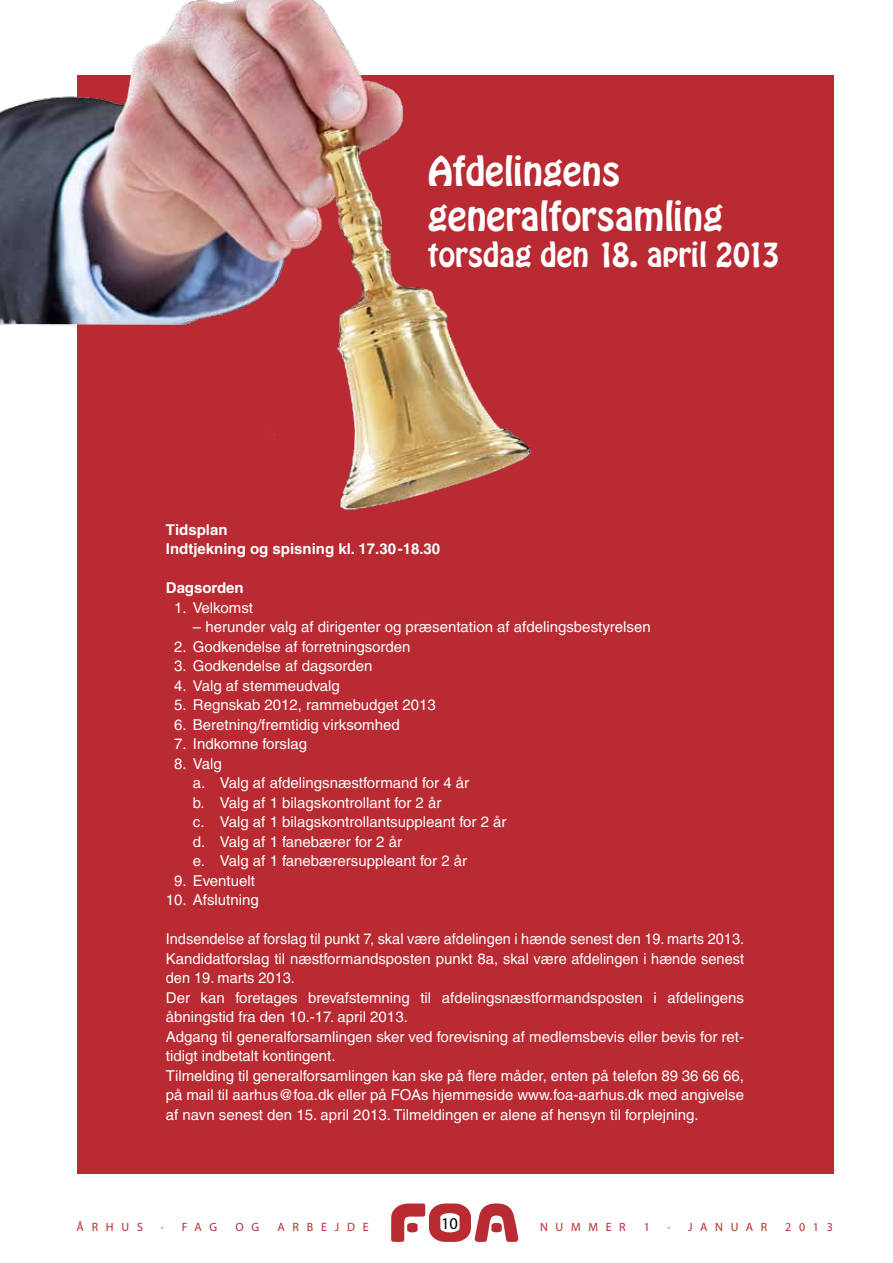
<style>
.page{position:relative;width:893px;height:1263px;background:#fff}
.page>*{position:absolute;margin:0;border:0;box-sizing:border-box;transform-origin:0 0}
.t1{font:36px/45px "Hobo Std";color:#fff}
.t2{font:30px "Hobo Std";color:#fff}
.t3{font:16.5px "Myriad";color:#000}
.t4{font:15px/19.5px "Helvetica";color:#fff}
.t5{font:700 15px/19.5px "Helvetica";color:#fff}
.t6{font:12px "Myriad";letter-spacing:.64em;color:#ba2a32}
</style>
<div class="page">
<svg style="left:391px;top:1203px;width:128px;height:39px"></svg>
<div style="left:77px;top:76px;width:756px;height:1098px;background:#ba2a32"></div>
<img style="left:0;top:0;width:542px;height:511px">
<h1 class="t1" style="left:428px;top:149px;width:297px">Afdelingens generalforsamling</h1>
<h2 class="t2" style="left:428px;top:234px;width:353px">torsdag den 18. april 2013</h2>
<p class="t5" style="left:166px;top:519px;width:276px">Tidsplan<br>Indtjekning og spisning kl. 17.30-18.30</p>
<p class="t5" style="left:166px;top:578px;width:79px">Dagsorden</p>
<p class="t4" style="left:174px;top:598px;width:80px">1. Velkomst</p>
<p class="t4" style="left:193px;top:617px;width:459px">– herunder valg af dirigenter og præsentation af afdelingsbestyrelsen</p>
<p class="t4" style="left:174px;top:637px;width:238px">2. Godkendelse af forretningsorden</p>
<p class="t4" style="left:174px;top:656px;width:200px">3. Godkendelse af dagsorden</p>
<p class="t4" style="left:174px;top:676px;width:167px">4. Valg af stemmeudvalg</p>
<p class="t4" style="left:174px;top:695px;width:263px">5. Regnskab 2012, rammebudget 2013</p>
<p class="t4" style="left:174px;top:715px;width:227px">6. Beretning/fremtidig virksomhed</p>
<p class="t4" style="left:174px;top:734px;width:134px">7. Indkomne forslag</p>
<p class="t4" style="left:193px;top:754px;width:315px;text-indent:-19px">8. Valg<br>a. Valg af afdelingsnæstformand for 4 år<br>b. Valg af 1 bilagskontrollant for 2 år<br>c. Valg af 1 bilagskontrollantsuppleant for 2 år d. Valg af 1 fanebærer for 2 år<br>e. Valg af 1 fanebærersuppleant for 2 år</p>
<p class="t4" style="left:174px;top:871px;width:82px">9. Eventuelt</p>
<p class="t4" style="left:166px;top:890px;width:94px">10. Afslutning</p>
<p class="t4" style="left:166px;top:929px;width:580px">Indsendelse af forslag til punkt 7, skal være afdelingen i hænde senest den 19. marts 2013.<br>Kandidatforslag til næstformandsposten punkt 8a, skal være afdelingen i hænde senest den 19. marts 2013.<br>Der kan foretages brevafstemning til afdelingsnæstformandsposten i afdelingens åbningstid fra den 10.-17. april 2013.<br>Adgang til generalforsamlingen sker ved forevisning af medlemsbevis eller bevis for ret&shy;tidigt indbetalt kontingent.<br>Tilmelding til generalforsamlingen kan ske på flere måder, enten på telefon 89 36 66 66, på mail til aarhus@foa.dk eller på FOAs hjemmeside www.foa-aarhus.dk med angivelse af navn senest den 15. april 2013. Tilmeldingen er alene af hensyn til forplejning.</p>
<p class="t6" style="left:77px;top:1220px;width:68px">ÅRHUS</p>
<p class="t6" style="left:161px;top:1220px;width:58px">· FAG</p>
<p class="t6" style="left:235px;top:1220px;width:25px">O G</p>
<p class="t6" style="left:277px;top:1220px;width:93px">ARBEJDE</p>
<p class="t3" style="left:441px;top:1215px;width:18px">10</p>
<p class="t6" style="left:540px;top:1220px;width:87px">NUMMER</p>
<p class="t6" style="left:644px;top:1220px;width:8px">1</p>
<p class="t6" style="left:668px;top:1220px;width:101px">· JANUAR</p>
<p class="t6" style="left:785px;top:1220px;width:49px">2013</p>
</div>
